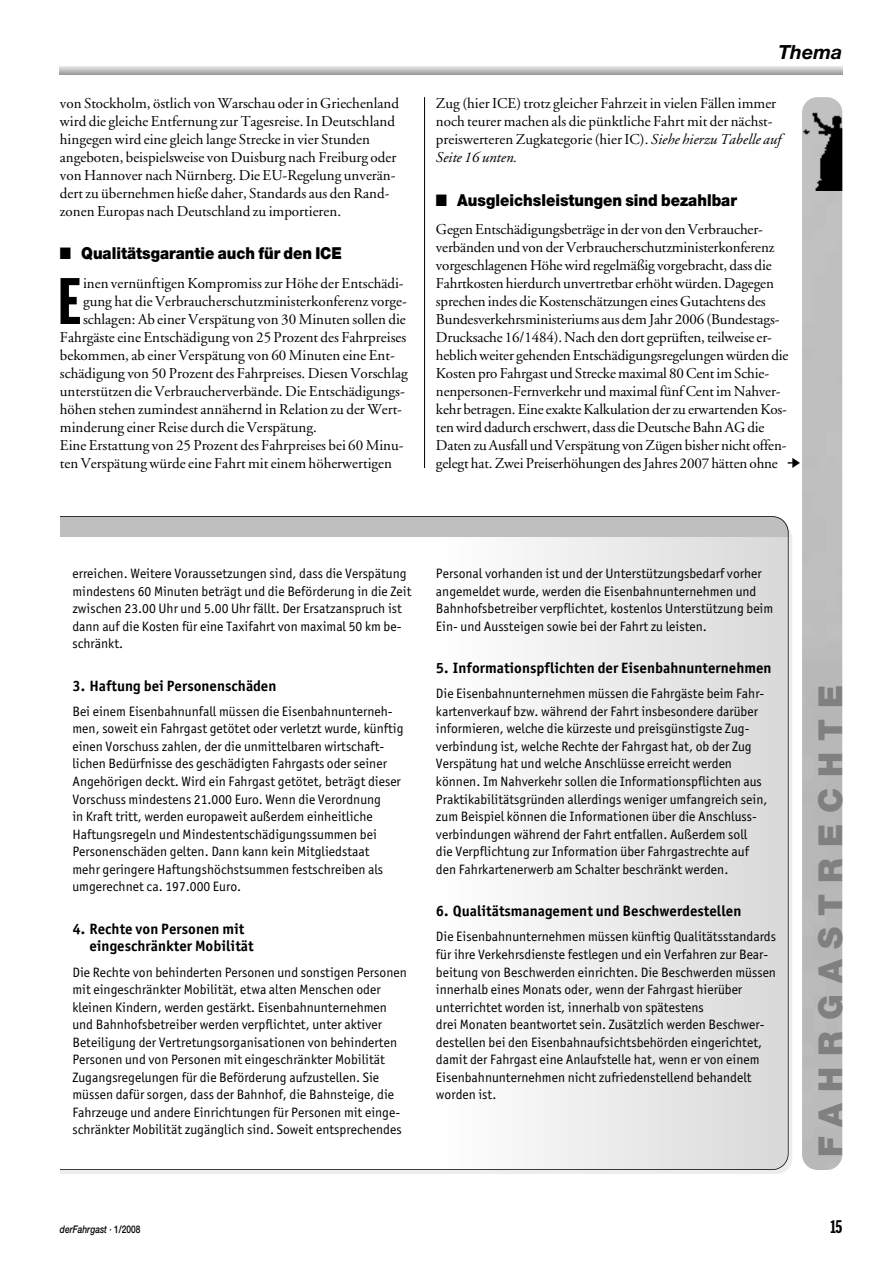
<style>
.page{position:relative;width:894px;height:1263px;background:#fff}
.page>*{position:absolute;margin:0;border:0;box-sizing:border-box;transform-origin:0 0}
.t1{font:64.5px "Franklin Gothic Extra Cond";color:#000}
.t2{font:900 33px "Helvetica Neue";letter-spacing:.335em;color:#808080}
.t3{font:italic 700 19.5px "Helvetica Neue";color:#000}
.t4{font:18px "Franklin Gothic Extra Cond";color:#000}
.t5{font:900 16.5px "Helvetica Neue";color:#000;scale:.9 1}
.t6{font:15px/18px "Adobe Garamond";color:#000}
.t7{font:700 15px/17.5px "Officina Sans";color:#000}
.t8{font:13.65px/17.5px "Officina Sans";color:#000}
.t9{font:italic 500 10.5px "Helvetica Neue";color:#000;scale:.8 1}
.s1{font-style:italic}
.s2{font-style:normal}
</style>
<div class="page">
<svg style="left:60px;top:516px;width:729px;height:654px"></svg>
<img style="left:802px;top:104px;width:40px;height:87px">
<hr style="left:60px;top:66px;width:782px;height:2px;background:#e3e3e3">
<hr style="left:60px;top:67px;width:782px;height:2px;background:#d8d8d8">
<hr style="left:60px;top:68px;width:782px;height:2px;background:#cdcdcd">
<hr style="left:60px;top:69px;width:782px;height:2px;background:#c1c1c1">
<hr style="left:60px;top:70px;width:782px;height:2px;background:#b6b6b6">
<hr style="left:60px;top:71px;width:782px;height:2px;background:#ababab">
<hr style="left:60px;top:72px;width:782px;height:2px;background:#a0a0a0">
<hr style="left:60px;top:73px;width:782px;height:2px;background:#959595">
<hr style="left:60px;top:74px;width:782px;height:1px;background:#8f8f8f">
<hr style="left:424px;top:97px;width:1px;height:371px;background:#000">
<p class="t6" style="left:60px;top:96px;width:341px">von Stockholm, östlich von Warschau oder in Griechenland wird die gleiche Entfernung zur Tagesreise. In Deutschland hingegen wird eine gleich lange Strecke in vier Stunden angeboten, beispielsweise von Duisburg nach Freiburg oder von Hannover nach Nürnberg. Die EU-Regelung unverän&shy;dert zu übernehmen hieße daher, Standards aus den Rand&shy;zonen Europas nach Deutschland zu importieren.</p>
<p class="t5" style="left:60px;top:247px;width:315px">■ Qualitätsgarantie auch für den ICE</p>
<h1 class="t1" style="left:58px;top:278px;width:24px">E</h1>
<p class="t6" style="left:83px;top:276px;width:322px">inen vernünftigen Kompromiss zur Höhe der Entschädi-</p>
<p class="t6" style="left:83px;top:294px;width:325px">gung hat die Verbraucherschutzministerkonferenz vorge-</p>
<p class="t6" style="left:83px;top:312px;width:324px">schlagen: Ab einer Verspätung von 30 Minuten sollen die</p>
<p class="t6" style="left:60px;top:330px;width:348px">Fahrgäste eine Entschädigung von 25 Prozent des Fahrpreises</p>
<p class="t6" style="left:60px;top:348px;width:336px">bekommen, ab einer Verspätung von 60 Minuten eine Ent-</p>
<p class="t6" style="left:60px;top:366px;width:349px">schädigung von 50 Prozent des Fahrpreises. Diesen Vorschlag</p>
<p class="t6" style="left:60px;top:384px;width:346px">unterstützen die Verbraucherverbände. Die Entschädigungs-</p>
<p class="t6" style="left:60px;top:402px;width:344px">höhen stehen zumindest annähernd in Relation zu der Wert-</p>
<p class="t6" style="left:60px;top:420px;width:258px">minderung einer Reise durch die Verspätung.</p>
<p class="t6" style="left:60px;top:438px;width:345px">Eine Erstattung von 25 Prozent des Fahrpreises bei 60 Minu-</p>
<p class="t6" style="left:60px;top:456px;width:334px">ten Verspätung würde eine Fahrt mit einem höherwertigen</p>
<h3 class="t3" style="left:778px;top:45px;width:65px">Thema</h3>
<p class="t6" style="left:436px;top:96px;width:347px">Zug (hier ICE) trotz gleicher Fahrzeit in vielen Fällen immer noch teurer machen als die pünktliche Fahrt mit der nächst&shy;preiswerteren Zugkategorie (hier IC). <span class="s1">Siehe hierzu Tabelle auf Seite 16 unten.</span></p>
<p class="t5" style="left:436px;top:194px;width:336px">■ Ausgleichsleistungen sind bezahlbar</p>
<p class="t6" style="left:436px;top:222px;width:354px">Gegen Entschädigungsbeträge in der von den Verbraucher&shy;verbänden und von der Verbraucherschutzministerkonferenz vorgeschlagenen Höhe wird regelmäßig vorgebracht, dass die Fahrtkosten hierdurch unvertretbar erhöht würden. Dagegen sprechen indes die Kostenschätzungen eines Gutachtens des Bundesverkehrsministeriums aus dem Jahr 2006 (Bundestags-Drucksache 16/1484). Nach den dort geprüften, teilweise er&shy;heblich weiter gehenden Entschädigungsregelungen würden die Kosten pro Fahrgast und Strecke maximal 80 Cent im Schie&shy;nenpersonen-Fernverkehr und maximal fünf Cent im Nahver&shy;kehr betragen. Eine exakte Kalkulation der zu erwartenden Kos&shy;ten wird dadurch erschwert, dass die Deutsche Bahn AG die Daten zu Ausfall und Verspätung von Zügen bisher nicht offen&shy;gelegt hat. Zwei Preiserhöhungen des Jahres 2007 hätten ohne</p>
<p class="t8" style="left:72px;top:566px;width:341px">erreichen. Weitere Voraussetzungen sind, dass die Verspätung mindestens 60 Minuten beträgt und die Beförderung in die Zeit zwischen 23.00 Uhr und 5.00 Uhr fällt. Der Ersatzanspruch ist dann auf die Kosten für eine Taxifahrt von maximal 50 km be&shy;schränkt.</p>
<p class="t7" style="left:72px;top:678px;width:206px">3. Haftung bei Personenschäden</p>
<p class="t8" style="left:72px;top:704px;width:333px">Bei einem Eisenbahnunfall müssen die Eisenbahnunterneh&shy;men, soweit ein Fahrgast getötet oder verletzt wurde, künftig einen Vorschuss zahlen, der die unmittelbaren wirtschaft&shy;lichen Bedürfnisse des geschädigten Fahrgasts oder seiner Angehörigen deckt. Wird ein Fahrgast getötet, beträgt dieser Vorschuss mindestens 21.000 Euro. Wenn die Verordnung<br>in Kraft tritt, werden europaweit außerdem einheitliche Haftungsregeln und Mindestentschädigungssummen bei Personenschäden gelten. Dann kann kein Mitgliedstaat<br>mehr geringere Haftungshöchstsummen festschreiben als umgerechnet ca. 197.000 Euro.</p>
<p class="t7" style="left:89px;top:921px;width:166px;text-indent:-17px">4. Rechte von Personen mit eingeschränkter Mobilität</p>
<p class="t8" style="left:72px;top:964px;width:336px">Die Rechte von behinderten Personen und sonstigen Personen mit eingeschränkter Mobilität, etwa alten Menschen oder kleinen Kindern, werden gestärkt. Eisenbahnunternehmen und Bahnhofsbetreiber werden verpflichtet, unter aktiver Beteiligung der Vertretungsorganisationen von behinderten Personen und von Personen mit eingeschränkter Mobilität Zugangsregelungen für die Beförderung aufzustellen. Sie müssen dafür sorgen, dass der Bahnhof, die Bahnsteige, die Fahrzeuge und andere Einrichtungen für Personen mit einge&shy;schränkter Mobilität zugänglich sind. Soweit entsprechendes</p>
<p class="t8" style="left:436px;top:566px;width:339px">Personal vorhanden ist und der Unterstützungsbedarf vorher angemeldet wurde, werden die Eisenbahnunternehmen und Bahnhofsbetreiber verpflichtet, kostenlos Unterstützung beim Ein- und Aussteigen sowie bei der Fahrt zu leisten.</p>
<p class="t7" style="left:436px;top:661px;width:337px">5. Informationspflichten der Eisenbahnunternehmen</p>
<p class="t8" style="left:436px;top:686px;width:333px">Die Eisenbahnunternehmen müssen die Fahrgäste beim Fahr&shy;kartenverkauf bzw. während der Fahrt insbesondere darüber informieren, welche die kürzeste und preisgünstigste Zug&shy;verbindung ist, welche Rechte der Fahrgast hat, ob der Zug Verspätung hat und welche Anschlüsse erreicht werden können. Im Nahverkehr sollen die Informationspflichten aus Praktikabilitätsgründen allerdings weniger umfangreich sein, zum Beispiel können die Informationen über die Anschluss&shy;verbindungen während der Fahrt entfallen. Außerdem soll die Verpflichtung zur Information über Fahrgastrechte auf den Fahrkartenerwerb am Schalter beschränkt werden.</p>
<p class="t7" style="left:436px;top:904px;width:307px">6. Qualitätsmanagement und Beschwerdestellen</p>
<p class="t8" style="left:436px;top:929px;width:342px">Die Eisenbahnunternehmen müssen künftig Qualitätsstandards für ihre Verkehrsdienste festlegen und ein Verfahren zur Bear&shy;beitung von Beschwerden einrichten. Die Beschwerden müssen innerhalb eines Monats oder, wenn der Fahrgast hierüber unterrichtet worden ist, innerhalb von spätestens<br>drei Monaten beantwortet sein. Zusätzlich werden Beschwer&shy;destellen bei den Eisenbahnaufsichtsbehörden eingerichtet, damit der Fahrgast eine Anlaufstelle hat, wenn er von einem Eisenbahnunternehmen nicht zufriedenstellend behandelt worden ist.</p>
<h2 class="t2" style="left:819px;top:1157px;width:474px;rotate:-90deg">FAHRGASTRECHTE</h2>
<p class="t9" style="left:60px;top:1226px;width:102px">derFahrgast <span class="s2">· 1/2008</span></p>
<h3 class="t4" style="left:831px;top:1220px;width:13px">15</h3>
</div>
